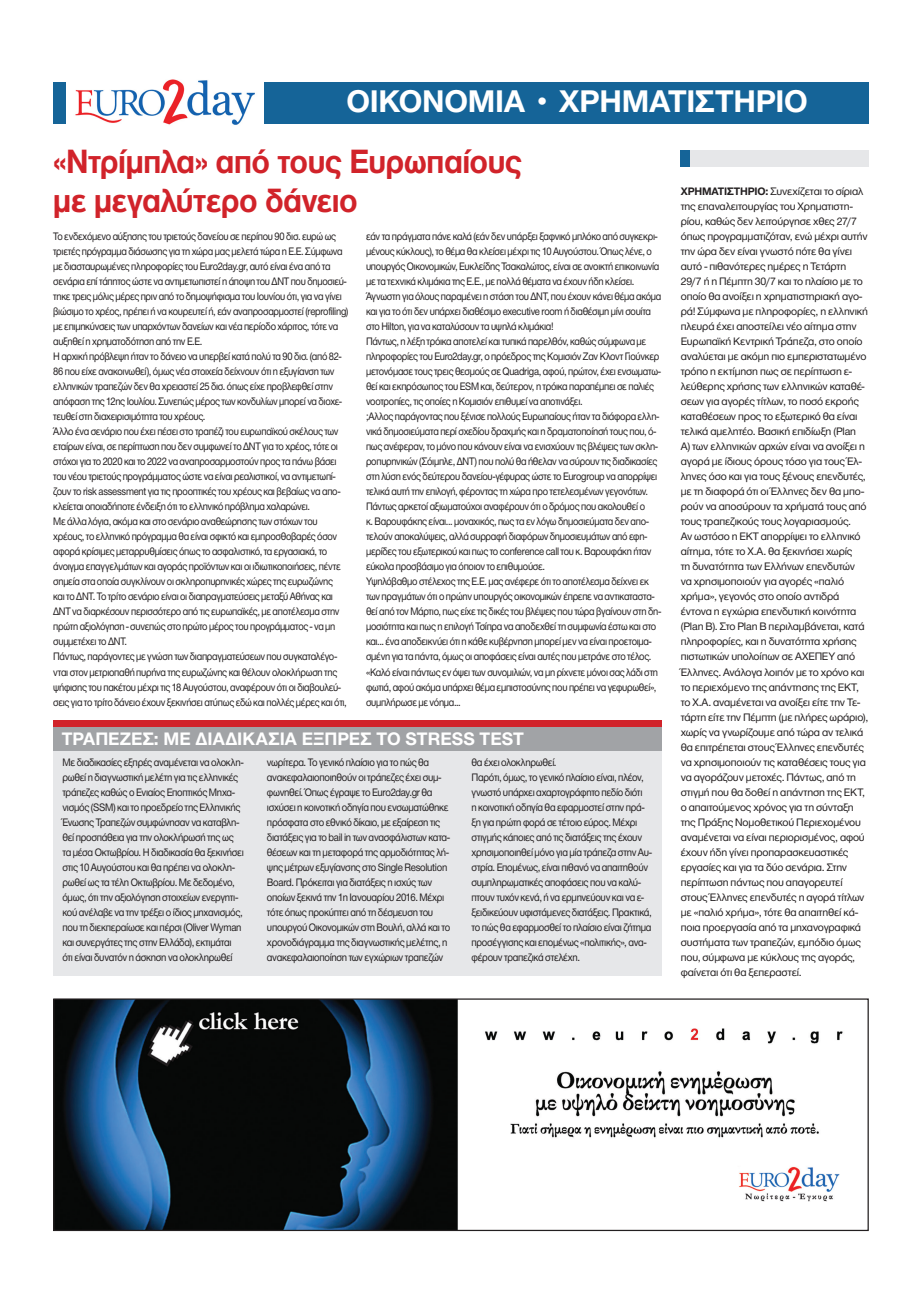
<style>
.page{position:relative;width:922px;height:1312px;background:#fff}
.page>*{position:absolute;margin:0;border:0;box-sizing:border-box;transform-origin:0 0}
.Middle_title_Analekt{font:700 35px/38.8px "CF Helvetica";letter-spacing:-.015em;color:#d1232a;scale:.93 1}
.Middle_title_Analekt-2{font:700 32.5px "CF Helvetica";letter-spacing:-.01em;color:#fff}
.Middle_title_Analekt-3{font:700 18.75px "CF Helvetica";color:#fff}
.Middle_title_Analekt-4{font:11.25px/15px "CF Helvetica";letter-spacing:-.025em;color:#231f20;scale:.89 1}
.Middle_title_Analekt-5{font:11.25px/15px "CF Helvetica";letter-spacing:-.025em;color:#231f20}
.Middle_title_Analekt-6{font:11.25px/15px "CF Helvetica";letter-spacing:-.025em;color:#231f20;scale:.91 1}
.s1{font-weight:700}
</style>
<div class="page">
<img style="left:55px;top:1000px;width:788px;height:228px">
<div style="left:53px;top:998px;width:815px;height:232px;border:1px solid #231f20"></div>
<div style="left:53px;top:82px;width:815px;height:41px;background:#156498"></div>
<img style="left:67px;top:79px;width:196px;height:46px">
<div style="left:687px;top:150px;width:181px;height:17px;background:#e6e7e9"></div>
<div style="left:680px;top:150px;width:9px;height:17px;background:#156498"></div>
<div style="left:53px;top:720px;width:608px;height:255px;background:#e6e7e9"></div>
<div style="left:53px;top:726px;width:608px;height:24px;background:#a1a3a6"></div>
<div style="left:53px;top:720px;width:608px;height:6px;background:#d1232a"></div>
<p class="Middle_title_Analekt-2" style="left:346px;top:84px;width:462px">ΟΙΚΟΝΟΜΙΑ • ΧΡΗΜΑΤΙΣΤΗΡΙΟ</p>
<p class="Middle_title_Analekt" style="left:53px;top:143px;width:505px">«Ντρίμπλα» από τους Ευρωπαίους με μεγαλύτερο δάνειο</p>
<p class="Middle_title_Analekt-4" style="left:53px;top:229px;width:333px">Το ενδεχόμενο αύξησης του τριετούς δανείου σε περίπου 90 δισ. ευρώ ως τριετές πρόγραμμα διάσωσης για τη χώρα μας μελετά τώρα η Ε.Ε. Σύμφωνα με διασταυρωμένες πληροφορίες του Euro2day.gr, αυτό είναι ένα από τα σενάρια επί τάπητος ώστε να αντιμετωπιστεί η άποψη του ΔΝΤ που δημοσιεύ&shy;τηκε τρεις μόλις μέρες πριν από το δημοψήφισμα του Ιουνίου ότι, για να γίνει βιώσιμο το χρέος, πρέπει ή να κουρευτεί ή, εάν αναπροσαρμοστεί (reprofiling) με επιμηκύνσεις των υπαρχόντων δανείων και νέα περίοδο χάριτος, τότε να αυξηθεί η χρηματοδότηση από την Ε.Ε.</p>
<p class="Middle_title_Analekt-4" style="left:53px;top:349px;width:325px">Η αρχική πρόβλεψη ήταν το δάνειο να υπερβεί κατά πολύ τα 90 δισ. (από 82- 86 που είχε ανακοινωθεί), όμως νέα στοιχεία δείχνουν ότι η εξυγίανση των ελληνικών τραπεζών δεν θα χρειαστεί 25 δισ. όπως είχε προβλεφθεί στην απόφαση της 12ης Ιουλίου. Συνεπώς μέρος των κονδυλίων μπορεί να διοχε&shy;τευθεί στη διαχειρισιμότητα του χρέους.</p>
<p class="Middle_title_Analekt-4" style="left:53px;top:424px;width:324px">Άλλο ένα σενάριο που έχει πέσει στο τραπέζι του ευρωπαϊκού σκέλους των εταίρων είναι, σε περίπτωση που δεν συμφωνεί το ΔΝΤ για το χρέος, τότε οι στόχοι για το 2020 και το 2022 να αναπροσαρμοστούν προς τα πάνω βάσει του νέου τριετούς προγράμματος ώστε να είναι ρεαλιστικοί, να αντιμετωπί&shy;ζουν το risk assessment για τις προοπτικές του χρέους και βεβαίως να απο&shy;κλείεται οποιαδήποτε ένδειξη ότι το ελληνικό πρόβλημα χαλαρώνει.</p>
<p class="Middle_title_Analekt-4" style="left:53px;top:514px;width:324px">Με άλλα λόγια, ακόμα και στο σενάριο αναθεώρησης των στόχων του χρέους, το ελληνικό πρόγραμμα θα είναι σφικτό και εμπροσθοβαρές όσον αφορά κρίσιμες μεταρρυθμίσεις όπως το ασφαλιστικό, τα εργασιακά, το άνοιγμα επαγγελμάτων και αγοράς προϊόντων και οι ιδιωτικοποιήσεις, πέντε σημεία στα οποία συγκλίνουν οι σκληροπυρηνικές χώρες της ευρωζώνης και το ΔΝΤ. Το τρίτο σενάριο είναι οι διαπραγματεύσεις μεταξύ Αθήνας και ΔΝΤ να διαρκέσουν περισσότερο από τις ευρωπαϊκές, με αποτέλεσμα στην πρώτη αξιολόγηση - συνεπώς στο πρώτο μέρος του προγράμματος - να μη συμμετέχει το ΔΝΤ.</p>
<p class="Middle_title_Analekt-4" style="left:53px;top:649px;width:331px">Πάντως, παράγοντες με γνώση των διαπραγματεύσεων που συγκαταλέγο&shy;νται στον μετριοπαθή πυρήνα της ευρωζώνης και θέλουν ολοκλήρωση της ψήφισης του πακέτου μέχρι τις 18 Αυγούστου, αναφέρουν ότι οι διαβουλεύ&shy;σεις για το τρίτο δάνειο έχουν ξεκινήσει ατύπως εδώ και πολλές μέρες και ότι,</p>
<p class="Middle_title_Analekt-5" style="left:680px;top:184px;width:189px"><span class="s1">ΧΡΗΜΑΤΙΣΤΗΡΙΟ:</span> Συνεχίζεται το σίριαλ της επαναλειτουργίας του Χρηματιστη&shy;ρίου, καθώς δεν λειτούργησε χθες 27/7 όπως προγραμματιζόταν, ενώ μέχρι αυτήν την ώρα δεν είναι γνωστό πότε θα γίνει αυτό - πιθανότερες ημέρες η Τετάρτη 29/7 ή η Πέμπτη 30/7 και το πλαίσιο με το οποίο θα ανοίξει η χρηματιστηριακή αγο&shy;ρά! Σύμφωνα με πληροφορίες, η ελληνική πλευρά έχει αποστείλει νέο αίτημα στην Ευρωπαϊκή Κεντρική Τράπεζα, στο οποίο αναλύεται με ακόμη πιο εμπεριστατωμένο τρόπο η εκτίμηση πως σε περίπτωση ε&shy;λεύθερης χρήσης των ελληνικών καταθέ&shy;σεων για αγορές τίτλων, το ποσό εκροής καταθέσεων προς το εξωτερικό θα είναι τελικά αμελητέο. Βασική επιδίωξη (Plan A) των ελληνικών αρχών είναι να ανοίξει η αγορά με ίδιους όρους τόσο για τους Έλ&shy;ληνες όσο και για τους ξένους επενδυτές, με τη διαφορά ότι οι Έλληνες δεν θα μπο&shy;ρούν να αποσύρουν τα χρήματά τους από τους τραπεζικούς τους λογαριασμούς.<br>Αν ωστόσο η ΕΚΤ απορρίψει το ελληνικό αίτημα, τότε το Χ.Α. θα ξεκινήσει χωρίς<br>τη δυνατότητα των Ελλήνων επενδυτών να χρησιμοποιούν για αγορές «παλιό χρήμα», γεγονός στο οποίο αντιδρά έντονα η εγχώρια επενδυτική κοινότητα (Plan B). Στο Plan Β περιλαμβάνεται, κατά πληροφορίες, και η δυνατότητα χρήσης πιστωτικών υπολοίπων σε ΑΧΕΠΕΥ από Έλληνες. Ανάλογα λοιπόν με το χρόνο και το περιεχόμενο της απάντησης της ΕΚΤ, το Χ.Α. αναμένεται να ανοίξει είτε την Τε&shy;τάρτη είτε την Πέμπτη (με πλήρες ωράριο), χωρίς να γνωρίζουμε από τώρα αν τελικά θα επιτρέπεται στους Έλληνες επενδυτές να χρησιμοποιούν τις καταθέσεις τους για να αγοράζουν μετοχές. Πάντως, από τη στιγμή που θα δοθεί η απάντηση της ΕΚΤ, ο απαιτούμενος χρόνος για τη σύνταξη της Πράξης Νομοθετικού Περιεχομένου αναμένεται να είναι περιορισμένος, αφού έχουν ήδη γίνει προπαρασκευαστικές εργασίες και για τα δύο σενάρια. Στην περίπτωση πάντως που απαγορευτεί στους Έλληνες επενδυτές η αγορά τίτλων με «παλιό χρήμα», τότε θα απαιτηθεί κά&shy;ποια προεργασία από τα μηχανογραφικά συστήματα των τραπεζών, εμπόδιο όμως που, σύμφωνα με κύκλους της αγοράς, φαίνεται ότι θα ξεπεραστεί.</p>
<p class="Middle_title_Analekt-4" style="left:366px;top:229px;width:331px">εάν τα πράγματα πάνε καλά (εάν δεν υπάρξει ξαφνικό μπλόκο από συγκεκρι&shy;μένους κύκλους), το θέμα θα κλείσει μέχρι τις 10 Αυγούστου. Όπως λένε, ο υπουργός Οικονομικών, Ευκλείδης Τσακαλώτος, είναι σε ανοικτή επικοινωνία με τα τεχνικά κλιμάκια της Ε.Ε., με πολλά θέματα να έχουν ήδη κλείσει.</p>
<p class="Middle_title_Analekt-4" style="left:366px;top:289px;width:333px">Άγνωστη για όλους παραμένει η στάση του ΔΝΤ, που έχουν κάνει θέμα ακόμα και για το ότι δεν υπάρχει διαθέσιμο executive room ή διαθέσιμη μίνι σουίτα στο Hilton, για να καταλύσουν τα υψηλά κλιμάκια!</p>
<p class="Middle_title_Analekt-4" style="left:366px;top:334px;width:332px">Πάντως, η λέξη τρόικα αποτελεί και τυπικά παρελθόν, καθώς σύμφωνα με πληροφορίες του Euro2day.gr, ο πρόεδρος της Κομισιόν Ζαν Κλοντ Γιούνκερ μετονόμασε τους τρεις θεσμούς σε Quadriga, αφού, πρώτον, έχει ενσωματω&shy;θεί και εκπρόσωπος του ESM και, δεύτερον, η τρόικα παραπέμπει σε παλιές νοοτροπίες, τις οποίες η Κομισιόν επιθυμεί να αποτινάξει.</p>
<p class="Middle_title_Analekt-4" style="left:366px;top:409px;width:331px">;Aλλος παράγοντας που ξένισε πολλούς Ευρωπαίους ήταν τα διάφορα ελλη&shy;νικά δημοσιεύματα περί σχεδίου δραχμής και η δραματοποίησή τους που, ό&shy;πως ανέφεραν, το μόνο που κάνουν είναι να ενισχύουν τις βλέψεις των σκλη&shy;ροπυρηνικών (Σόιμπλε, ΔΝΤ) που πολύ θα ήθελαν να σύρουν τις διαδικασίες στη λύση ενός δεύτερου δανείου-γέφυρας ώστε το Εurogroup να απορρίψει τελικά αυτή την επιλογή, φέροντας τη χώρα προ τετελεσμένων γεγονότων.</p>
<p class="Middle_title_Analekt-4" style="left:366px;top:499px;width:322px">Πάντως αρκετοί αξιωματούχοι αναφέρουν ότι ο δρόμος που ακολουθεί ο κ. Βαρουφάκης είναι... μοναχικός, πως τα εν λόγω δημοσιεύματα δεν απο&shy;τελούν αποκαλύψεις, αλλά συρραφή διαφόρων δημοσιευμάτων από εφη&shy;μερίδες του εξωτερικού και πως το conference call του κ. Βαρουφάκη ήταν εύκολα προσβάσιμο για όποιον το επιθυμούσε.</p>
<p class="Middle_title_Analekt-4" style="left:366px;top:574px;width:333px">Υψηλόβαθμο στέλεχος της Ε.Ε. μας ανέφερε ότι το αποτέλεσμα δείχνει εκ των πραγμάτων ότι ο πρώην υπουργός οικονομικών έπρεπε να αντικαταστα&shy;θεί από τον Μάρτιο, πως είχε τις δικές του βλέψεις που τώρα βγαίνουν στη δη&shy;μοσιότητα και πως η επιλογή Τσίπρα να αποδεχθεί τη συμφωνία έστω και στο και... ένα αποδεικνύει ότι η κάθε κυβέρνηση μπορεί μεν να είναι προετοιμα&shy;σμένη για τα πάντα, όμως οι αποφάσεις είναι αυτές που μετράνε στο τέλος. «Καλό είναι πάντως εν όψει των συνομιλιών, να μη ρίχνετε μόνοι σας λάδι στη φωτιά, αφού ακόμα υπάρχει θέμα εμπιστοσύνης που πρέπει να γεφυρωθεί», συμπλήρωσε με νόημα...</p>
<p class="Middle_title_Analekt-3" style="left:62px;top:728px;width:463px">ΤΡΑΠΕΖΕΣ: ΜΕ ΔΙΑΔΙΚΑΣΙΑ ΕΞΠΡΕΣ ΤΟ STRESS TEST</p>
<p class="Middle_title_Analekt-6" style="left:62px;top:754px;width:201px">Με διαδικασίες εξπρές αναμένεται να ολοκλη&shy;ρωθεί η διαγνωστική μελέτη για τις ελληνικές τράπεζες καθώς ο Ενιαίος Εποπτικός Μηχα&shy;νισμός (SSM) και το προεδρείο της Ελληνικής Ένωσης Τραπεζών συμφώνησαν να καταβλη&shy;θεί προσπάθεια για την ολοκλήρωσή της ως τα μέσα Οκτωβρίου. Η διαδικασία θα ξεκινήσει στις 10 Αυγούστου και θα πρέπει να ολοκλη&shy;ρωθεί ως τα τέλη Οκτωβρίου. Με δεδομένο, όμως, ότι την αξιολόγηση στοιχείων ενεργητι&shy;κού ανέλαβε να την τρέξει ο ίδιος μηχανισμός, που τη διεκπεραίωσε και πέρσι (Oliver Wyman και συνεργάτες της στην Ελλάδα), εκτιμάται ότι είναι δυνατόν η άσκηση να ολοκληρωθεί</p>
<p class="Middle_title_Analekt-6" style="left:267px;top:754px;width:203px">νωρίτερα. Το γενικό πλαίσιο για το πώς θα ανακεφαλαιοποιηθούν οι τράπεζες έχει συμ&shy;φωνηθεί. Όπως έγραψε το Euro2day.gr θα ισχύσει η κοινοτική οδηγία που ενσωματώθηκε πρόσφατα στο εθνικό δίκαιο, με εξαίρεση τις διατάξεις για το bail in των ανασφάλιστων κατα&shy;θέσεων και τη μεταφορά της αρμοδιότητας λή&shy;ψης μέτρων εξυγίανσης στο Single Resolution Board. Πρόκειται για διατάξεις η ισχύς των οποίων ξεκινά την 1η Ιανουαρίου 2016. Μέχρι τότε όπως προκύπτει από τη δέσμευση του υπουργού Οικονομικών στη Βουλή, αλλά και το χρονοδιάγραμμα της διαγνωστικής μελέτης, η ανακεφαλαιοποίηση των εγχώριων τραπεζών</p>
<p class="Middle_title_Analekt-6" style="left:471px;top:754px;width:95px">θα έχει ολοκληρωθεί.</p>
<p class="Middle_title_Analekt-6" style="left:471px;top:769px;width:200px">Παρότι, όμως, το γενικό πλαίσιο είναι, πλέον, γνωστό υπάρχει αχαρτογράφητο πεδίο διότι<br>η κοινοτική οδηγία θα εφαρμοστεί στην πρά&shy;ξη για πρώτη φορά σε τέτοιο εύρος. Μέχρι στιγμής κάποιες από τις διατάξεις της έχουν χρησιμοποιηθεί μόνο για μία τράπεζα στην Αυ&shy;στρία. Επομένως, είναι πιθανό να απαιτηθούν συμπληρωματικές αποφάσεις που να καλύ&shy;πτουν τυχόν κενά, ή να ερμηνεύουν και να ε&shy;ξειδικεύουν υφιστάμενες διατάξεις. Πρακτικά, το πώς θα εφαρμοσθεί το πλαίσιο είναι ζήτημα προσέγγισης και επομένως «πολιτικής», ανα&shy;φέρουν τραπεζικά στελέχη.</p>
</div>
